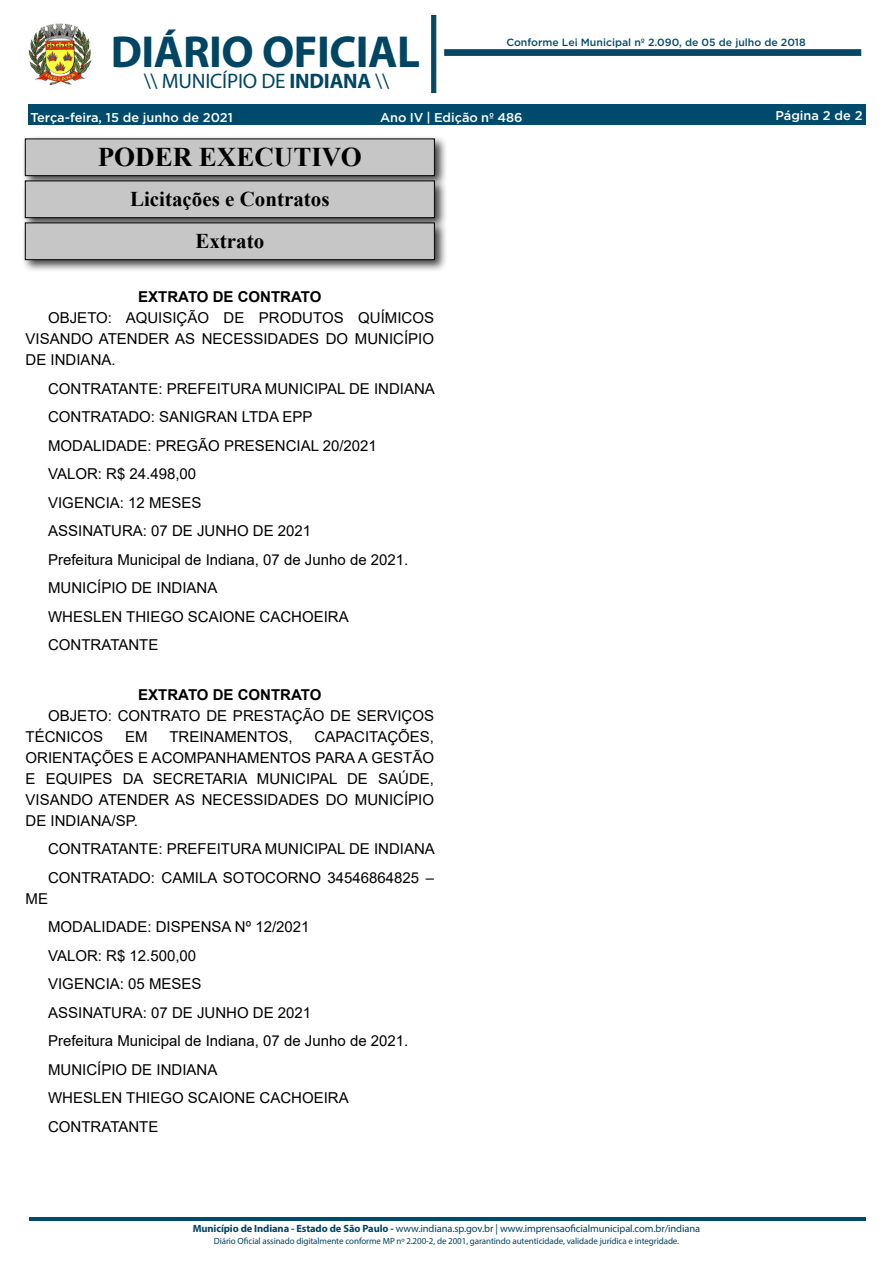
<style>
.page{position:relative;width:893px;height:1263px;background:#fff}
.page>*{position:absolute;margin:0;border:0;box-sizing:border-box;transform-origin:0 0}
.t1{font:700 45px "Myriad Pro";letter-spacing:-.01em;color:#004563}
.t2{font:700 27px "Times New Roman";color:#000}
.t3{font:700 21px "Times New Roman";color:#000}
.t4{font:21px "Myriad Pro";letter-spacing:-.01em;color:#004563}
._2_-_Corpo{font:15px/21px "Arial";color:#000;text-align:justify}
._1_-_Cabeçalho{font:700 15px "Arial";color:#000}
.t5{font:500 12.75px "Gotham";color:#fff}
.t6{font:10.5px "Myriad Pro";letter-spacing:-.01em;color:#004563}
.t7{font:500 10.5px "Gotham";color:#004b6c}
.t8{font:9px "Myriad Pro";letter-spacing:-.01em;color:#004563}
.s1{font-weight:700}
</style>
<div class="page">
<div style="left:28px;top:104px;width:837px;height:21px;background:#004b6c"></div>
<img style="left:28px;top:23px;width:64px;height:63px">
<svg style="left:431px;top:15px;width:5px;height:78px"></svg>
<svg style="left:444px;top:50px;width:417px;height:6px;background:#094965"></svg>
<hr style="left:29px;top:1218px;width:836px;height:3px;background:#004b6c">
<div style="left:21px;top:135px;width:426px;height:54px;background:#000;opacity:.75"></div>
<div style="left:25px;top:139px;width:409px;height:37px;background:#c6c6c6"></div>
<div style="left:25px;top:139px;width:410px;height:37px;border:1px solid #000"></div>
<div style="left:21px;top:177px;width:426px;height:54px;background:#000;opacity:.75"></div>
<div style="left:25px;top:181px;width:409px;height:37px;background:#c6c6c6"></div>
<div style="left:25px;top:181px;width:410px;height:37px;border:1px solid #000"></div>
<div style="left:21px;top:219px;width:426px;height:54px;background:#000;opacity:.75"></div>
<div style="left:25px;top:223px;width:409px;height:37px;background:#c6c6c6"></div>
<div style="left:25px;top:223px;width:410px;height:37px;border:1px solid #000"></div>
<h1 class="t1" style="left:111px;top:23px;width:311px">DIÁRIO OFICIAL</h1>
<h3 class="t4" style="left:144px;top:68px;width:247px">\\ MUNICÍPIO DE <span class="s1">INDIANA</span> \\</h3>
<p class="t7" style="left:506px;top:35px;width:301px">Conforme Lei Municipal nº 2.090, de 05 de julho de 2018</p>
<p class="t5" style="left:30px;top:109px;width:204px">Terça-feira, 15 de junho de 2021</p>
<p class="t5" style="left:380px;top:109px;width:144px">Ano IV | Edição nº 486</p>
<p class="t5" style="left:775px;top:107px;width:89px">Página 2 de 2</p>
<p class="t2" style="left:98px;top:138px;width:266px">PODER EXECUTIVO</p>
<p class="t3" style="left:130px;top:184px;width:201px">Licitações e Contratos</p>
<p class="t3" style="left:195px;top:226px;width:70px">Extrato</p>
<p class="_1_-_Cabeçalho" style="left:138px;top:286px;width:185px">EXTRATO DE CONTRATO</p>
<p class="_2_-_Corpo" style="left:26px;top:307px;width:410px;text-indent:23px">OBJETO: AQUISIÇÃO DE PRODUTOS QUÍMICOS VISANDO ATENDER AS NECESSIDADES DO MUNICÍPIO DE INDIANA.</p>
<p class="_2_-_Corpo" style="left:48px;top:378px;width:388px">CONTRATANTE: PREFEITURA MUNICIPAL DE INDIANA</p>
<p class="_2_-_Corpo" style="left:48px;top:406px;width:266px">CONTRATADO: SANIGRAN LTDA EPP</p>
<p class="_2_-_Corpo" style="left:48px;top:435px;width:330px">MODALIDADE: PREGÃO PRESENCIAL 20/2021</p>
<p class="_2_-_Corpo" style="left:48px;top:463px;width:150px">VALOR: R$ 24.498,00</p>
<p class="_2_-_Corpo" style="left:48px;top:492px;width:155px">VIGENCIA: 12 MESES</p>
<p class="_2_-_Corpo" style="left:48px;top:520px;width:265px">ASSINATURA: 07 DE JUNHO DE 2021</p>
<p class="_2_-_Corpo" style="left:48px;top:549px;width:362px">Prefeitura Municipal de Indiana, 07 de Junho de 2021.</p>
<p class="_2_-_Corpo" style="left:48px;top:577px;width:171px">MUNICÍPIO DE INDIANA</p>
<p class="_2_-_Corpo" style="left:48px;top:606px;width:302px">WHESLEN THIEGO SCAIONE CACHOEIRA</p>
<p class="_2_-_Corpo" style="left:48px;top:634px;width:112px">CONTRATANTE</p>
<p class="_1_-_Cabeçalho" style="left:138px;top:684px;width:185px">EXTRATO DE CONTRATO</p>
<p class="_2_-_Corpo" style="left:26px;top:705px;width:410px;text-indent:23px">OBJETO: CONTRATO DE PRESTAÇÃO DE SERVIÇOS<br>TÉCNICOS</p>
<p class="_2_-_Corpo" style="left:26px;top:726px;width:410px;text-indent:289px">CAPACITAÇÕES, ORIENTAÇÕES E ACOMPANHAMENTOS PARA A GESTÃO E EQUIPES DA SECRETARIA MUNICIPAL DE SAÚDE, VISANDO ATENDER AS NECESSIDADES DO MUNICÍPIO DE INDIANA/SP.</p>
<p class="_2_-_Corpo" style="left:48px;top:838px;width:388px">CONTRATANTE: PREFEITURA MUNICIPAL DE INDIANA</p>
<p class="_2_-_Corpo" style="left:48px;top:867px;width:387px">CONTRATADO: CAMILA SOTOCORNO 34546864825 –</p>
<p class="_2_-_Corpo" style="left:26px;top:888px;width:24px">ME</p>
<p class="_2_-_Corpo" style="left:48px;top:916px;width:263px">MODALIDADE: DISPENSA Nº 12/2021</p>
<p class="_2_-_Corpo" style="left:48px;top:945px;width:150px">VALOR: R$ 12.500,00</p>
<p class="_2_-_Corpo" style="left:48px;top:973px;width:155px">VIGENCIA: 05 MESES</p>
<p class="_2_-_Corpo" style="left:48px;top:1002px;width:265px">ASSINATURA: 07 DE JUNHO DE 2021</p>
<p class="_2_-_Corpo" style="left:48px;top:1030px;width:362px">Prefeitura Municipal de Indiana, 07 de Junho de 2021.</p>
<p class="_2_-_Corpo" style="left:48px;top:1059px;width:171px">MUNICÍPIO DE INDIANA</p>
<p class="_2_-_Corpo" style="left:48px;top:1087px;width:302px">WHESLEN THIEGO SCAIONE CACHOEIRA</p>
<p class="_2_-_Corpo" style="left:48px;top:1116px;width:112px">CONTRATANTE</p>
<p class="_2_-_Corpo" style="left:125px;top:726px;width:24px">EM</p>
<p class="_2_-_Corpo" style="left:169px;top:726px;width:125px">TREINAMENTOS,</p>
<p class="t6" style="left:193px;top:1222px;width:509px"><span class="s1">Município de Indiana - Estado de São Paulo -</span> www.indiana.sp.gov.br | www.imprensaoficialmunicipal.com.br/indiana</p>
<p class="t8" style="left:214px;top:1236px;width:467px">Diário Oficial assinado digitalmente conforme MP nº 2.200-2, de 2001, garantindo autenticidade, validade jurídica e integridade.</p>
</div>
